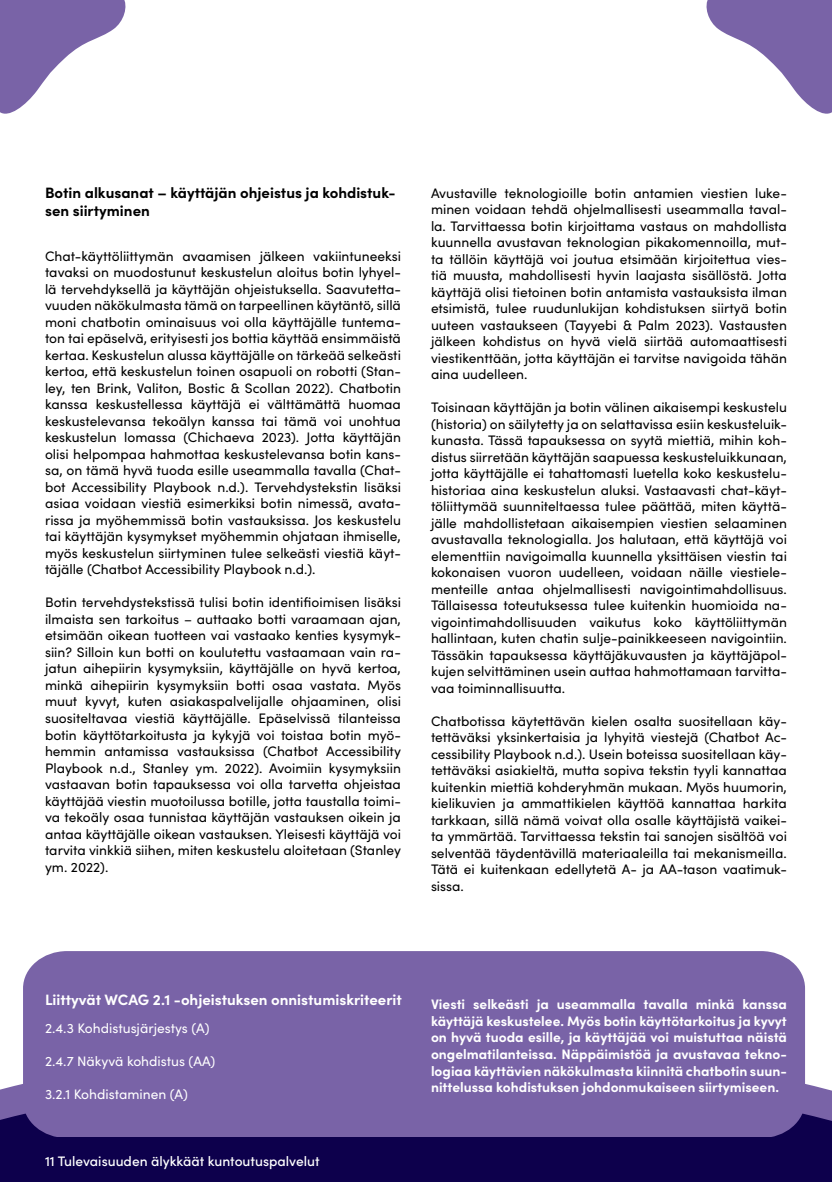
<style>
.page{position:relative;width:832px;height:1182px;background:#fff}
.page>*{position:absolute;margin:0;border:0;box-sizing:border-box;transform-origin:0 0}
.AIRE_Alaotsikko1{font:700 15px/18px "Sofia Pro";color:#000}
.AIRE_Alaotsikko1-2{font:700 15px "Sofia Pro";color:#fff}
.AIRE_Basic_Paragraph{font:13.75px/16.5px "Sofia Pro";color:#000;text-align:justify}
.AIRE_Basic_Paragraph-2{font:700 13.75px/16.5px "Sofia Pro";color:#fff;text-align:justify}
.AIRE_Basic_Paragraph-3{font:13.75px "Sofia Pro";color:#fff}
.t1{font:500 13.75px "Sofia Pro";color:#fff}
</style>
<div class="page">
<svg style="left:0;top:1067px;width:831px;height:69px"></svg>
<div style="left:23px;top:951px;width:781px;height:185px;background:#7963a7"></div>
<svg style="left:706px;top:0;width:125px;height:114px"></svg>
<svg style="left:0;top:0;width:126px;height:114px"></svg>
<div style="left:0;top:1136px;width:831px;height:45px;background:#0d004c"></div>
<p class="AIRE_Alaotsikko1" style="left:45px;top:183px;width:352px">Botin alkusanat – käyttäjän ohjeistus ja kohdistuk&shy;sen siirtyminen</p>
<p class="AIRE_Basic_Paragraph" style="left:45px;top:247px;width:357px">Chat-käyttöliittymän avaamisen jälkeen vakiintuneeksi tavaksi on muodostunut keskustelun aloitus botin lyhyel&shy;lä tervehdyksellä ja käyttäjän ohjeistuksella. Saavutetta&shy;vuuden näkökulmasta tämä on tarpeellinen käytäntö, sillä moni chatbotin ominaisuus voi olla käyttäjälle tuntema&shy;ton tai epäselvä, erityisesti jos bottia käyttää ensimmäistä kertaa. Keskustelun alussa käyttäjälle on tärkeää selkeästi kertoa, että keskustelun toinen osapuoli on robotti (Stan&shy;ley, ten Brink, Valiton, Bostic &amp; Scollan 2022). Chatbotin kanssa keskustellessa käyttäjä ei välttämättä huomaa keskustelevansa tekoälyn kanssa tai tämä voi unohtua keskustelun lomassa (Chichaeva 2023). Jotta käyttäjän olisi helpompaa hahmottaa keskustelevansa botin kans&shy;sa, on tämä hyvä tuoda esille useammalla tavalla (Chat&shy;bot Accessibility Playbook n.d.). Tervehdystekstin lisäksi asiaa voidaan viestiä esimerkiksi botin nimessä, avata&shy;rissa ja myöhemmissä botin vastauksissa. Jos keskustelu tai käyttäjän kysymykset myöhemmin ohjataan ihmiselle, myös keskustelun siirtyminen tulee selkeästi viestiä käyt&shy;täjälle (Chatbot Accessibility Playbook n.d.).</p>
<p class="AIRE_Basic_Paragraph" style="left:45px;top:593px;width:357px">Botin tervehdystekstissä tulisi botin identifioimisen lisäksi ilmaista sen tarkoitus – auttaako botti varaamaan ajan, etsimään oikean tuotteen vai vastaako kenties kysymyk&shy;siin? Silloin kun botti on koulutettu vastaamaan vain ra&shy;jatun aihepiirin kysymyksiin, käyttäjälle on hyvä kertoa, minkä aihepiirin kysymyksiin botti osaa vastata. Myös muut kyvyt, kuten asiakaspalvelijalle ohjaaminen, olisi suositeltavaa viestiä käyttäjälle. Epäselvissä tilanteissa botin käyttötarkoitusta ja kykyjä voi toistaa botin myö&shy;hemmin antamissa vastauksissa (Chatbot Accessibility Playbook n.d., Stanley ym. 2022). Avoimiin kysymyksiin vastaavan botin tapauksessa voi olla tarvetta ohjeistaa käyttäjää viestin muotoilussa botille, jotta taustalla toimi&shy;va tekoäly osaa tunnistaa käyttäjän vastauksen oikein ja antaa käyttäjälle oikean vastauksen. Yleisesti käyttäjä voi tarvita vinkkiä siihen, miten keskustelu aloitetaan (Stanley ym. 2022).</p>
<p class="AIRE_Basic_Paragraph" style="left:431px;top:184px;width:357px">Avustaville teknologioille botin antamien viestien luke&shy;minen voidaan tehdä ohjelmallisesti useammalla taval&shy;la. Tarvittaessa botin kirjoittama vastaus on mahdollista kuunnella avustavan teknologian pikakomennoilla, mut&shy;ta tällöin käyttäjä voi joutua etsimään kirjoitettua vies&shy;tiä muusta, mahdollisesti hyvin laajasta sisällöstä. Jotta käyttäjä olisi tietoinen botin antamista vastauksista ilman etsimistä, tulee ruudunlukijan kohdistuksen siirtyä botin uuteen vastaukseen (Tayyebi &amp; Palm 2023). Vastausten jälkeen kohdistus on hyvä vielä siirtää automaattisesti viestikenttään, jotta käyttäjän ei tarvitse navigoida tähän aina uudelleen.</p>
<p class="AIRE_Basic_Paragraph" style="left:431px;top:398px;width:357px">Toisinaan käyttäjän ja botin välinen aikaisempi keskustelu (historia) on säilytetty ja on selattavissa esiin keskusteluik&shy;kunasta. Tässä tapauksessa on syytä miettiä, mihin koh&shy;distus siirretään käyttäjän saapuessa keskusteluikkunaan, jotta käyttäjälle ei tahattomasti luetella koko keskustelu&shy;historiaa aina keskustelun aluksi. Vastaavasti chat-käyt&shy;töliittymää suunniteltaessa tulee päättää, miten käyttä&shy;jälle mahdollistetaan aikaisempien viestien selaaminen avustavalla teknologialla. Jos halutaan, että käyttäjä voi elementtiin navigoimalla kuunnella yksittäisen viestin tai kokonaisen vuoron uudelleen, voidaan näille viestiele&shy;menteille antaa ohjelmallisesti navigointimahdollisuus.<br>Tällaisessa toteutuksessa tulee kuitenkin huomioida na&shy;vigointimahdollisuuden vaikutus koko käyttöliittymän hallintaan, kuten chatin sulje-painikkeeseen navigointiin.<br>Tässäkin tapauksessa käyttäjäkuvausten ja käyttäjäpol&shy;kujen selvittäminen usein auttaa hahmottamaan tarvitta&shy;vaa toiminnallisuutta.</p>
<p class="AIRE_Basic_Paragraph" style="left:431px;top:712px;width:357px">Chatbotissa käytettävän kielen osalta suositellaan käy&shy;tettäväksi yksinkertaisia ja lyhyitä viestejä (Chatbot Ac&shy;cessibility Playbook n.d.). Usein boteissa suositellaan käy&shy;tettäväksi asiakieltä, mutta sopiva tekstin tyyli kannattaa kuitenkin miettiä kohderyhmän mukaan. Myös huumorin, kielikuvien ja ammattikielen käyttöä kannattaa harkita tarkkaan, sillä nämä voivat olla osalle käyttäjistä vaikei&shy;ta ymmärtää. Tarvittaessa tekstin tai sanojen sisältöä voi selventää täydentävillä materiaaleilla tai mekanismeilla.<br>Tätä ei kuitenkaan edellytetä A- ja AA-tason vaatimuk&shy;sissa.</p>
<p class="AIRE_Alaotsikko1-2" style="left:45px;top:987px;width:358px">Liittyvät WCAG 2.1 -ohjeistuksen onnistumiskriteerit</p>
<p class="AIRE_Basic_Paragraph-3" style="left:45px;top:1017px;width:166px">2.4.3 Kohdistusjärjestys (A)</p>
<p class="AIRE_Basic_Paragraph-3" style="left:45px;top:1050px;width:172px">2.4.7 Näkyvä kohdistus (AA)</p>
<p class="AIRE_Basic_Paragraph-3" style="left:45px;top:1083px;width:144px">3.2.1 Kohdistaminen (A)</p>
<p class="t1" style="left:45px;top:1151px;width:276px">11 Tulevaisuuden älykkäät kuntoutuspalvelut</p>
<p class="AIRE_Basic_Paragraph-2" style="left:431px;top:995px;width:357px">Viesti selkeästi ja useammalla tavalla minkä kanssa käyttäjä keskustelee. Myös botin käyttötarkoitus ja kyvyt on hyvä tuoda esille, ja käyttäjää voi muistuttaa näistä ongelmatilanteissa. Näppäimistöä ja avustavaa tekno&shy;logiaa käyttävien näkökulmasta kiinnitä chatbotin suun&shy;nittelussa kohdistuksen johdonmukaiseen siirtymiseen.</p>
</div>
